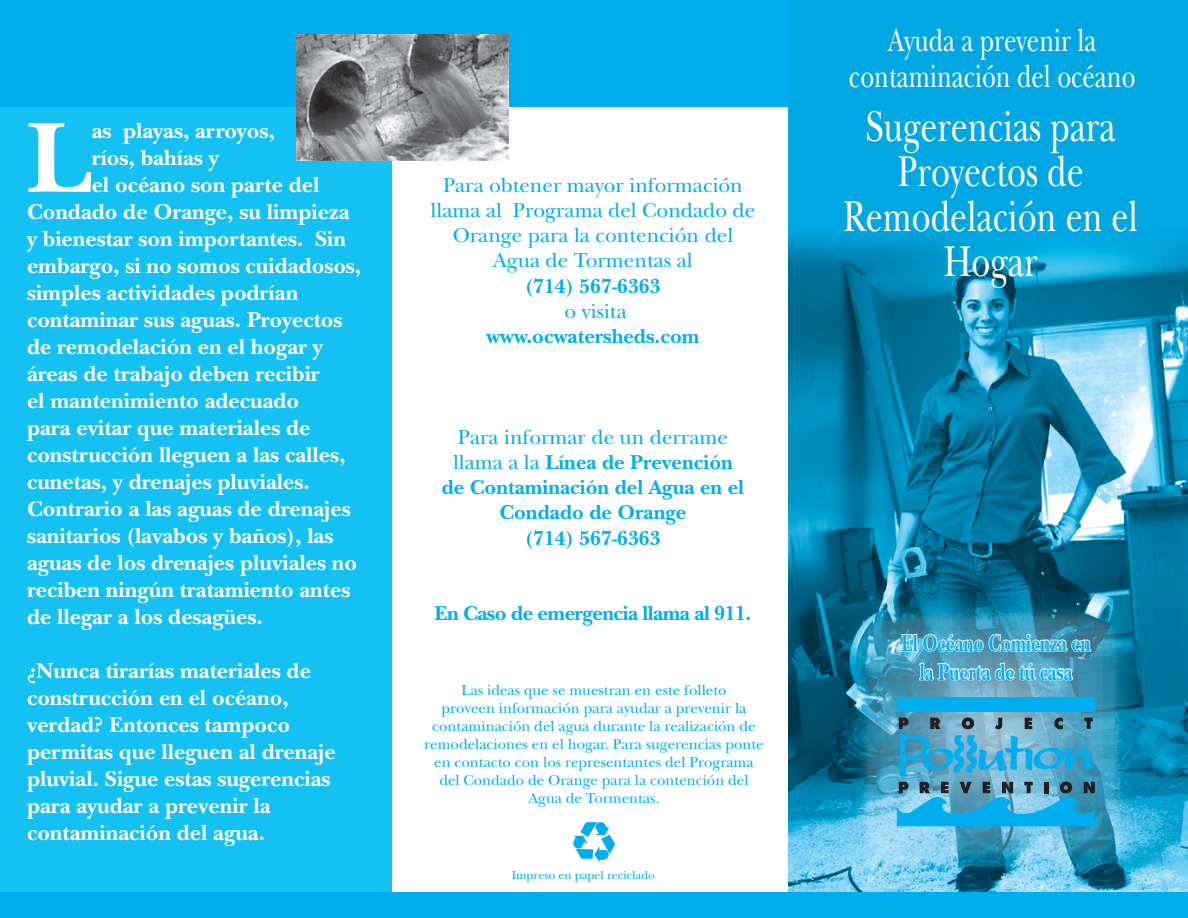
<style>
.page{position:relative;width:1188px;height:918px;background:#fff}
.page>*{position:absolute;margin:0;border:0;box-sizing:border-box;transform-origin:0 0}
.t1{font:700 104.25px "New Baskerville";color:#fff}
.t2{font:45px/45px "New Baskerville";color:#fff;text-align:center;scale:.75 1}
.t3{font:33px/36px "New Baskerville";color:#fff;text-align:center;scale:.75 1}
.t4{font:700 24px/28.8px "New Baskerville";color:#00aeef;text-align:center;scale:.75 1}
.t5{font:700 22.5px/27px "New Baskerville";color:#fff}
.t6{font:700 21px/25.2px "New Baskerville";color:#00aeef;text-align:center}
.t7{font:21px/25.2px "New Baskerville";color:#00aeef;text-align:center}
.t8{font:700 21px "New Baskerville";letter-spacing:-.025em;color:#00aeef}
.t9{font:15px/18px "New Baskerville";color:#00aeef;text-align:center}
.t10{font:12px "New Baskerville";color:#00aeef}
.s1{font-weight:400}
</style>
<div class="page">
<div style="left:0;top:107px;width:392px;height:790px;background:#15c0f2"></div>
<div style="left:0;top:0;width:1188px;height:107px;background:#00aeef"></div>
<img style="left:789px;top:0;width:399px;height:892px">
<img style="left:296px;top:35px;width:212px;height:125px">
<svg style="left:897px;top:633px;width:198px;height:193px;background:#5ac"></svg>
<svg style="left:573px;top:822px;width:42px;height:41px"></svg>
<div style="left:0;top:892px;width:1188px;height:26px;background:#00aeef"></div>
<h1 class="t1" style="left:27px;top:97px;width:66px">L</h1>
<p class="t5" style="left:92px;top:117px;width:185px">as playas, arroyos,</p>
<p class="t5" style="left:92px;top:144px;width:128px">ríos, bahías y</p>
<p class="t5" style="left:92px;top:171px;width:229px">el océano son parte del</p>
<p class="t5" style="left:27px;top:198px;width:324px">Condado de Orange, su limpieza</p>
<p class="t5" style="left:27px;top:225px;width:321px">y bienestar son importantes. Sin</p>
<p class="t5" style="left:27px;top:252px;width:336px">embargo, si no somos cuidadosos,</p>
<p class="t5" style="left:27px;top:279px;width:273px">simples actividades podrían</p>
<p class="t5" style="left:27px;top:306px;width:317px">contaminar sus aguas. Proyectos</p>
<p class="t5" style="left:27px;top:333px;width:297px">de remodelación en el hogar y</p>
<p class="t5" style="left:27px;top:360px;width:294px">áreas de trabajo deben recibir</p>
<p class="t5" style="left:27px;top:387px;width:274px">el mantenimiento adecuado</p>
<p class="t5" style="left:27px;top:414px;width:285px">para evitar que materiales de</p>
<p class="t5" style="left:27px;top:441px;width:320px">construcción lleguen a las calles,</p>
<p class="t5" style="left:27px;top:468px;width:284px">cunetas, y drenajes pluviales.</p>
<p class="t5" style="left:27px;top:495px;width:325px">Contrario a las aguas de drenajes</p>
<p class="t5" style="left:27px;top:522px;width:308px">sanitarios (lavabos y baños), las</p>
<p class="t5" style="left:27px;top:549px;width:332px">aguas de los drenajes pluviales no</p>
<p class="t5" style="left:27px;top:576px;width:325px">reciben ningún tratamiento antes</p>
<p class="t5" style="left:27px;top:603px;width:237px">de llegar a los desagües.</p>
<p class="t5" style="left:27px;top:657px;width:310px">¿Nunca tirarías materiales de construcción en el océano, verdad? Entonces tampoco permitas que lleguen al drenaje pluvial. Sigue estas sugerencias para ayudar a prevenir la contaminación del agua.</p>
<p class="t7" style="left:431px;top:173px;width:326px">Para obtener mayor información llama al Programa del Condado de<br>Orange para la contención del<br>Agua de Tormentas al</p>
<p class="t6" style="left:525px;top:273px;width:137px">(714) 567-6363</p>
<p class="t7" style="left:565px;top:299px;width:64px">o visita</p>
<p class="t6" style="left:486px;top:324px;width:215px">www.ocwatersheds.com</p>
<p class="t6" style="left:442px;top:425px;width:304px"><span class="s1">Para informar de un derrame llama a la</span> Línea de Prevención de Contaminación del Agua en el<br>Condado de Orange<br>(714) 567-6363</p>
<p class="t8" style="left:435px;top:601px;width:318px">En Caso de emergencia llama al 911.</p>
<p class="t9" style="left:424px;top:682px;width:341px">Las ideas que se muestran en este folleto<br>proveen información para ayudar a prevenir la contaminación del agua durante la realización de remodelaciones en el hogar. Para sugerencias ponte en contacto con los representantes del Programa del Condado de Orange para la contención del Agua de Tormentas.</p>
<p class="t10" style="left:512px;top:868px;width:145px">Impreso en papel reciclado</p>
<h3 class="t3" style="left:849px;top:23px;width:384px">Ayuda a prevenir la contaminación del océano</h3>
<h2 class="t2" style="left:844px;top:104px;width:394px">Sugerencias para<br>Proyectos de<br>Remodelación en el<br>Hogar</h2>
<p class="t4" style="left:902px;top:629px;width:253px">El Océano Comienza en la Puerta de tú casa</p>
</div>
